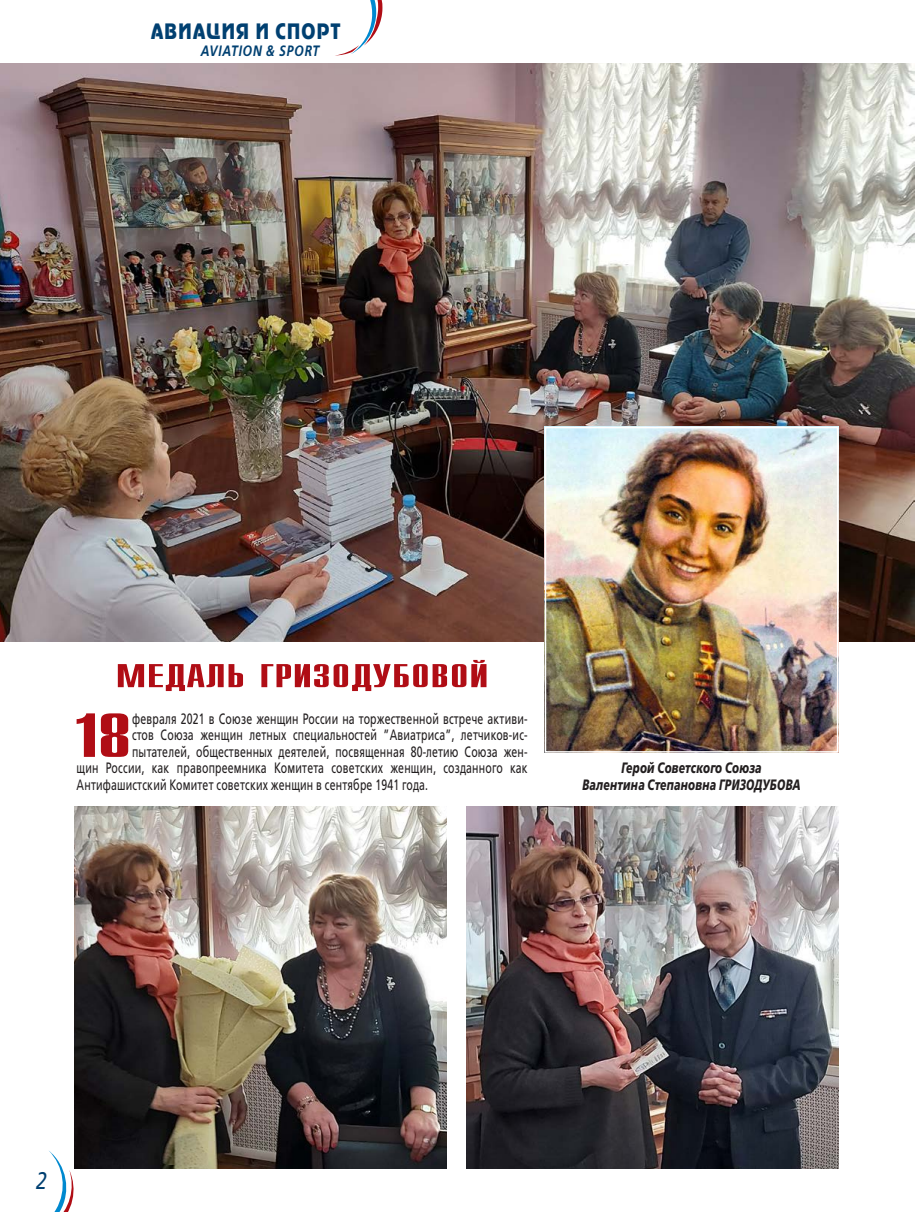
<style>
.page{position:relative;width:915px;height:1212px;background:#fff}
.page>*{position:absolute;margin:0;border:0;box-sizing:border-box;transform-origin:0 0}
.t1{font:62.1px "Compact C";color:#b00d15;scale:1.8 1}
.t2{font:33px "Compact C";color:#b00d15;scale:1.8 1}
.t3{font:italic 24px "Free Set C";color:#004071;scale:.8 1}
.t4{font:21px "Adver Gothic C";letter-spacing:.08em;color:#004071;scale:.8 1}
.t5{font:15px "Free Set C";letter-spacing:.02em;color:#231f20;scale:.7 1}
.t6{font:italic 15px/16.5px "Free Set Bold C";letter-spacing:.02em;color:#231f20;text-align:center;scale:.7 1}
.t7{font:italic 15px "Free Set Demi C";letter-spacing:.065em;color:#004071;scale:.8 1}
</style>
<div class="page">
<img style="left:0;top:64px;width:914px;height:577px">
<img style="left:547px;top:430px;width:288px;height:320px">
<div style="left:544px;top:427px;width:294px;height:326px;border:2px solid #fff"></div>
<img style="left:466px;top:806px;width:372px;height:362px">
<img style="left:74px;top:806px;width:372px;height:362px">
<svg style="left:338px;top:0;width:44px;height:55px"></svg>
<svg style="left:49px;top:1150px;width:28px;height:62px"></svg>
<h3 class="t4" style="left:151px;top:19px;width:238px">АВИАЦИЯ И СПОРТ</h3>
<p class="t7" style="left:200px;top:42px;width:149px">AVIATION &amp; SPORT</p>
<h2 class="t2" style="left:115px;top:659px;width:209px">МЕДАЛЬ ГРИЗОДУБОВОЙ</h2>
<h1 class="t1" style="left:71px;top:705px;width:36px">18</h1>
<p class="t5" style="left:132px;top:710px;width:566px">февраля 2021 в Союзе женщин России на торжественной встрече активи-</p>
<p class="t5" style="left:132px;top:727px;width:566px">стов Союза женщин летных специальностей ”Авиатриса”, летчиков-ис-</p>
<p class="t5" style="left:132px;top:743px;width:566px">пытателей, общественных деятелей, посвященная 80-летию Союза жен-</p>
<p class="t5" style="left:77px;top:760px;width:645px">щин России, как правопреемника Комитета советских женщин, созданного как</p>
<p class="t5" style="left:77px;top:776px;width:503px">Антифашистский Комитет советских женщин в сентябре 1941 года.</p>
<p class="t6" style="left:582px;top:760px;width:313px">Герой Советского Союза<br>Валентина Степановна ГРИЗОДУБОВА</p>
<h3 class="t3" style="left:35px;top:1167px;width:15px">2</h3>
</div>
